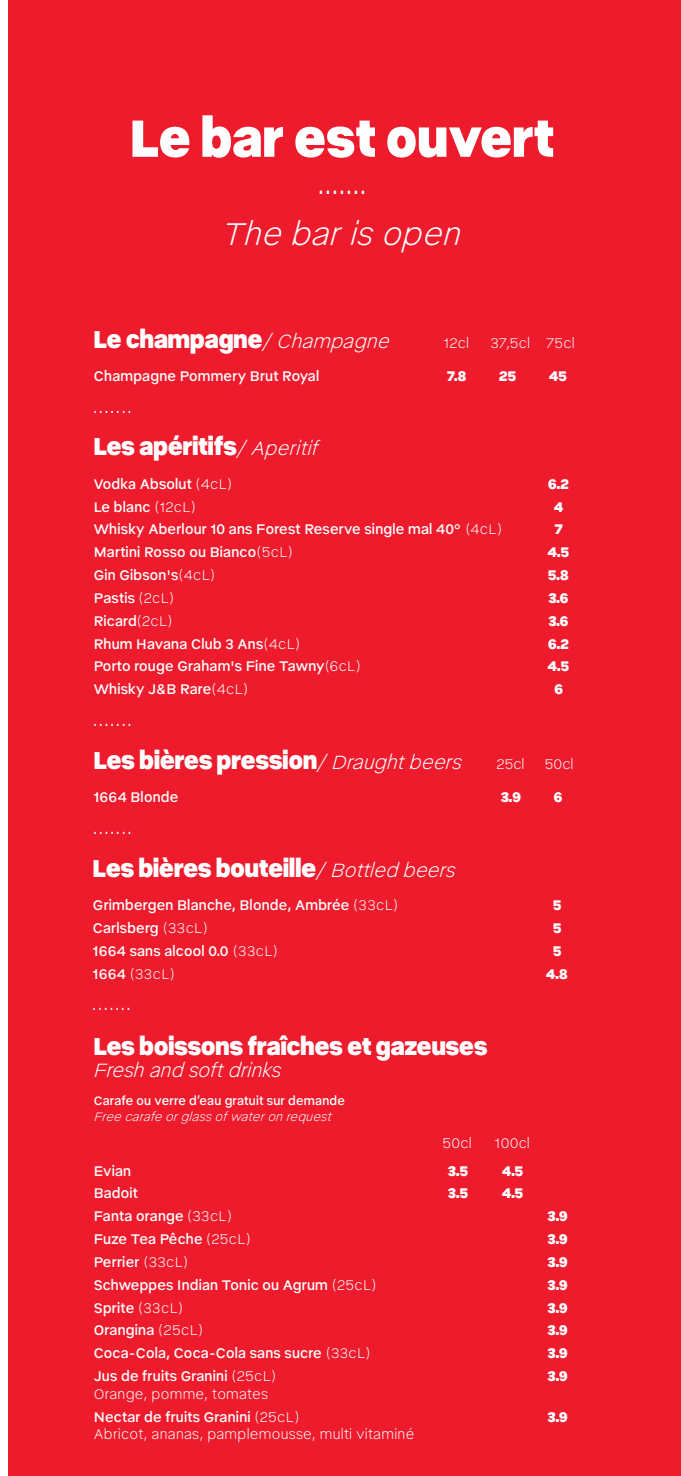
<style>
.page{position:relative;width:681px;height:1476px;background:#fff}
.page>*{position:absolute;margin:0;border:0;box-sizing:border-box;transform-origin:0 0}
.t1{font:900 51.22px "Vibis Text";letter-spacing:.015em;color:#fff}
.t2{font:italic 300 30.75px "Vibis Text";letter-spacing:.015em;color:#fff}
.t3{font:900 23.92px "Vibis Text";letter-spacing:.005em;color:#fff}
.t4{font:italic 300 18.75px "Vibis Text";color:#fff}
.t5{font:18.75px "Vibis Text";color:#fff}
.t6{font:13.65px "Vibis Text";letter-spacing:.02em;color:#fff}
.t7{font:300 13.65px/22.8px "Vibis Text";letter-spacing:.02em;color:#fff}
.t8{font:900 13.65px "Vibis Text";color:#fff}
.t9{font:11.93px "Vibis Text";letter-spacing:.02em;color:#fff}
.t10{font:italic 300 11.93px "Vibis Text";letter-spacing:.015em;color:#fff}
.s1{font-weight:300;font-style:italic;font-size:18.75px}
.s2{font-weight:300}
.s3{font-weight:400}
</style>
<div class="page">
<div style="left:9px;top:0;width:672px;height:1476px;background:#ee1b2d"></div>
<h1 class="t1" style="left:130px;top:100px;width:424px">Le bar est ouvert</h1>
<h3 class="t5" style="left:319px;top:174px;width:48px">.......</h3>
<h2 class="t2" style="left:223px;top:212px;width:240px">The bar is open</h2>
<h3 class="t3" style="left:94px;top:321px;width:298px">Le champagne<span class="s1">/ Champagne</span></h3>
<p class="t7" style="left:444px;top:331px;width:27px">12cl</p>
<p class="t7" style="left:490px;top:331px;width:86px">37,5cl 75cl</p>
<p class="t6" style="left:94px;top:367px;width:227px">Champagne Pommery Brut Royal</p>
<p class="t8" style="left:447px;top:366px;width:21px">7.8</p>
<p class="t8" style="left:499px;top:366px;width:18px">25</p>
<p class="t8" style="left:549px;top:366px;width:19px">45</p>
<p class="t9" style="left:94px;top:400px;width:39px">.......</p>
<h3 class="t3" style="left:94px;top:429px;width:226px">Les apéritifs<span class="s1">/ Aperitif</span></h3>
<p class="t6" style="left:94px;top:474px;width:140px">Vodka Absolut <span class="s2">(4cL)</span></p>
<p class="t8" style="left:548px;top:474px;width:22px">6.2</p>
<p class="t6" style="left:94px;top:497px;width:103px">Le blanc <span class="s2">(12cL)</span></p>
<p class="t8" style="left:554px;top:497px;width:11px">4</p>
<p class="t6" style="left:94px;top:520px;width:409px">Whisky Aberlour 10 ans Forest Reserve single mal 40° <span class="s2">(4cL)</span></p>
<p class="t8" style="left:555px;top:519px;width:9px">7</p>
<p class="t6" style="left:94px;top:543px;width:200px">Martini Rosso ou Bianco<span class="s2">(5cL)</span></p>
<p class="t8" style="left:548px;top:542px;width:23px">4.5</p>
<p class="t6" style="left:94px;top:566px;width:123px">Gin Gibson's<span class="s2">(4cL)</span></p>
<p class="t8" style="left:548px;top:565px;width:22px">5.8</p>
<p class="t6" style="left:94px;top:588px;width:82px">Pastis <span class="s2">(2cL)</span></p>
<p class="t8" style="left:548px;top:588px;width:21px">3.6</p>
<p class="t6" style="left:94px;top:611px;width:80px">Ricard<span class="s2">(2cL)</span></p>
<p class="t8" style="left:548px;top:611px;width:21px">3.6</p>
<p class="t6" style="left:94px;top:634px;width:208px">Rhum Havana Club 3 Ans<span class="s2">(4cL)</span></p>
<p class="t8" style="left:548px;top:634px;width:22px">6.2</p>
<p class="t6" style="left:94px;top:657px;width:268px">Porto rouge Graham's Fine Tawny<span class="s2">(6cL)</span></p>
<p class="t8" style="left:548px;top:656px;width:23px">4.5</p>
<p class="t6" style="left:94px;top:680px;width:156px">Whisky J&amp;B Rare<span class="s2">(4cL)</span></p>
<p class="t8" style="left:554px;top:679px;width:10px">6</p>
<p class="t9" style="left:94px;top:713px;width:39px">.......</p>
<h3 class="t3" style="left:94px;top:742px;width:369px">Les bières pression<span class="s1">/ Draught beers</span></h3>
<p class="t7" style="left:496px;top:752px;width:29px">25cl</p>
<p class="t7" style="left:545px;top:752px;width:30px">50cl</p>
<p class="t6" style="left:94px;top:788px;width:86px">1664 Blonde</p>
<p class="t8" style="left:500px;top:787px;width:22px">3.9</p>
<p class="t8" style="left:553px;top:787px;width:10px">6</p>
<p class="t9" style="left:94px;top:821px;width:39px">.......</p>
<h3 class="t3" style="left:93px;top:850px;width:364px">Les bières bouteille<span class="s1">/ Bottled beers</span></h3>
<p class="t6" style="left:93px;top:896px;width:306px">Grimbergen Blanche, Blonde, Ambrée <span class="s2">(33cL)</span></p>
<p class="t8" style="left:553px;top:895px;width:10px">5</p>
<p class="t6" style="left:93px;top:918px;width:116px">Carlsberg <span class="s2">(33cL)</span></p>
<p class="t8" style="left:553px;top:918px;width:10px">5</p>
<p class="t6" style="left:93px;top:941px;width:186px">1664 sans alcool 0.0 <span class="s2">(33cL)</span></p>
<p class="t8" style="left:553px;top:941px;width:10px">5</p>
<p class="t7" style="left:93px;top:962px;width:83px"><span class="s3">1664</span> (33cL)</p>
<p class="t8" style="left:546px;top:964px;width:23px">4.8</p>
<p class="t9" style="left:93px;top:997px;width:39px">.......</p>
<h3 class="t3" style="left:94px;top:1028px;width:395px">Les boissons fraîches et gazeuses</h3>
<h3 class="t4" style="left:94px;top:1057px;width:189px">Fresh and soft drinks</h3>
<p class="t9" style="left:94px;top:1092px;width:252px">Carafe ou verre d’eau gratuit sur demande</p>
<p class="t10" style="left:94px;top:1108px;width:239px">Free carafe or glass of water on request</p>
<p class="t7" style="left:442px;top:1131px;width:31px">50cl</p>
<p class="t7" style="left:495px;top:1131px;width:37px">100cl</p>
<p class="t6" style="left:94px;top:1161px;width:39px">Evian</p>
<p class="t8" style="left:448px;top:1161px;width:22px">3.5</p>
<p class="t8" style="left:502px;top:1161px;width:23px">4.5</p>
<p class="t6" style="left:94px;top:1184px;width:46px">Badoit</p>
<p class="t8" style="left:448px;top:1183px;width:22px">3.5</p>
<p class="t8" style="left:502px;top:1183px;width:23px">4.5</p>
<p class="t6" style="left:94px;top:1207px;width:139px">Fanta orange <span class="s2">(33cL)</span></p>
<p class="t8" style="left:547px;top:1206px;width:22px">3.9</p>
<p class="t6" style="left:94px;top:1230px;width:158px">Fuze Tea Pêche <span class="s2">(25cL)</span></p>
<p class="t8" style="left:547px;top:1229px;width:22px">3.9</p>
<p class="t6" style="left:94px;top:1252px;width:96px">Perrier <span class="s2">(33cL)</span></p>
<p class="t8" style="left:547px;top:1252px;width:22px">3.9</p>
<p class="t6" style="left:94px;top:1275px;width:284px">Schweppes Indian Tonic ou Agrum <span class="s2">(25cL)</span></p>
<p class="t8" style="left:547px;top:1275px;width:22px">3.9</p>
<p class="t6" style="left:94px;top:1298px;width:91px">Sprite <span class="s2">(33cL)</span></p>
<p class="t8" style="left:547px;top:1298px;width:22px">3.9</p>
<p class="t6" style="left:94px;top:1321px;width:110px">Orangina <span class="s2">(25cL)</span></p>
<p class="t8" style="left:547px;top:1320px;width:22px">3.9</p>
<p class="t6" style="left:94px;top:1344px;width:278px">Coca-Cola, Coca-Cola sans sucre <span class="s2">(33cL)</span></p>
<p class="t8" style="left:547px;top:1343px;width:22px">3.9</p>
<p class="t6" style="left:94px;top:1366px;width:184px">Jus de fruits Granini <span class="s2">(25cL)</span></p>
<p class="t8" style="left:547px;top:1366px;width:22px">3.9</p>
<p class="t7" style="left:94px;top:1382px;width:207px">Orange, pomme, tomates<br><span class="s3">Nectar de fruits Granini</span> (25cL)</p>
<p class="t8" style="left:547px;top:1407px;width:22px">3.9</p>
<p class="t7" style="left:94px;top:1422px;width:322px">Abricot, ananas, pamplemousse, multi vitaminé</p>
</div>
